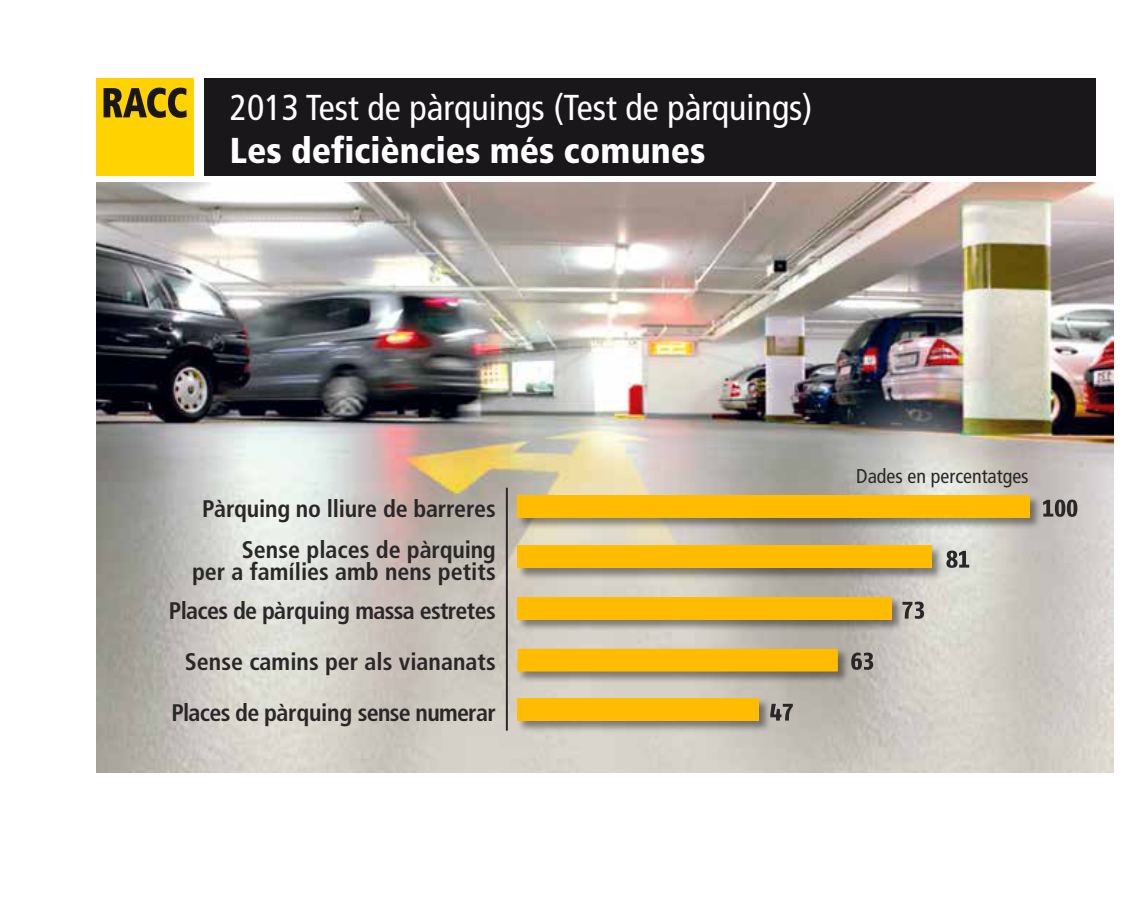
<style>
.page{position:relative;width:1146px;height:900px;background:#fff}
.page>*{position:absolute;margin:0;border:0;box-sizing:border-box;transform-origin:0 0}
.t1{font:condensed 36px "Frutiger";color:#fff}
.t2{font:900 condensed 36px "Frutiger";color:#fff}
.t3{font:700 condensed 24px/41px "Frutiger";letter-spacing:-.01em;color:#2a2728;text-align:right}
.t4{font:condensed 20px "Frutiger";color:#2a2728}
</style>
<div class="page">
<img style="left:96px;top:183px;width:1017px;height:590px">
<img style="left:514px;top:542px;width:432px;height:40px">
<div style="left:517px;top:545px;width:415px;height:23px;background:#ffbc00"></div>
<img style="left:514px;top:594px;width:391px;height:40px">
<div style="left:517px;top:597px;width:374px;height:23px;background:#ffbc00"></div>
<img style="left:514px;top:646px;width:338px;height:40px">
<div style="left:517px;top:649px;width:321px;height:23px;background:#ffbc00"></div>
<img style="left:514px;top:695px;width:259px;height:40px">
<div style="left:517px;top:698px;width:241px;height:23px;background:#ffbc00"></div>
<img style="left:514px;top:492px;width:530px;height:40px">
<div style="left:517px;top:495px;width:513px;height:23px;background:#ffbc00"></div>
<hr style="left:506px;top:488px;width:2px;height:243px;background:#2a2728">
<svg style="left:1043px;top:500px;width:34px;height:17px"></svg>
<svg style="left:946px;top:551px;width:23px;height:17px"></svg>
<svg style="left:902px;top:602px;width:22px;height:17px"></svg>
<svg style="left:851px;top:653px;width:22px;height:17px"></svg>
<svg style="left:770px;top:704px;width:23px;height:17px"></svg>
<div style="left:96px;top:78px;width:98px;height:98px;background:#ffd200"></div>
<svg style="left:104px;top:88px;width:83px;height:30px"></svg>
<div style="left:204px;top:78px;width:892px;height:98px;background:#1a171b"></div>
<h1 class="t1" style="left:230px;top:86px;width:584px">2013 Test de pàrquings (Test de pàrquings)</h1>
<h1 class="t2" style="left:230px;top:129px;width:477px">Les deficiències més comunes</h1>
<p class="t3" style="left:202px;top:488px;width:295px">Pàrquing no lliure de barreres<br>Sense places de pàrquing</p>
<p class="t3" style="left:169px;top:552px;width:328px;line-height:39px">per a famílies amb nens petits<br>Places de pàrquing massa estretes</p>
<p class="t3" style="left:171px;top:636px;width:326px;line-height:51px;text-align:center">Sense camins per als viananats<br>Places de pàrquing sense numerar</p>
<p class="t4" style="left:856px;top:465px;width:174px">Dades en percentatges</p>
</div>
